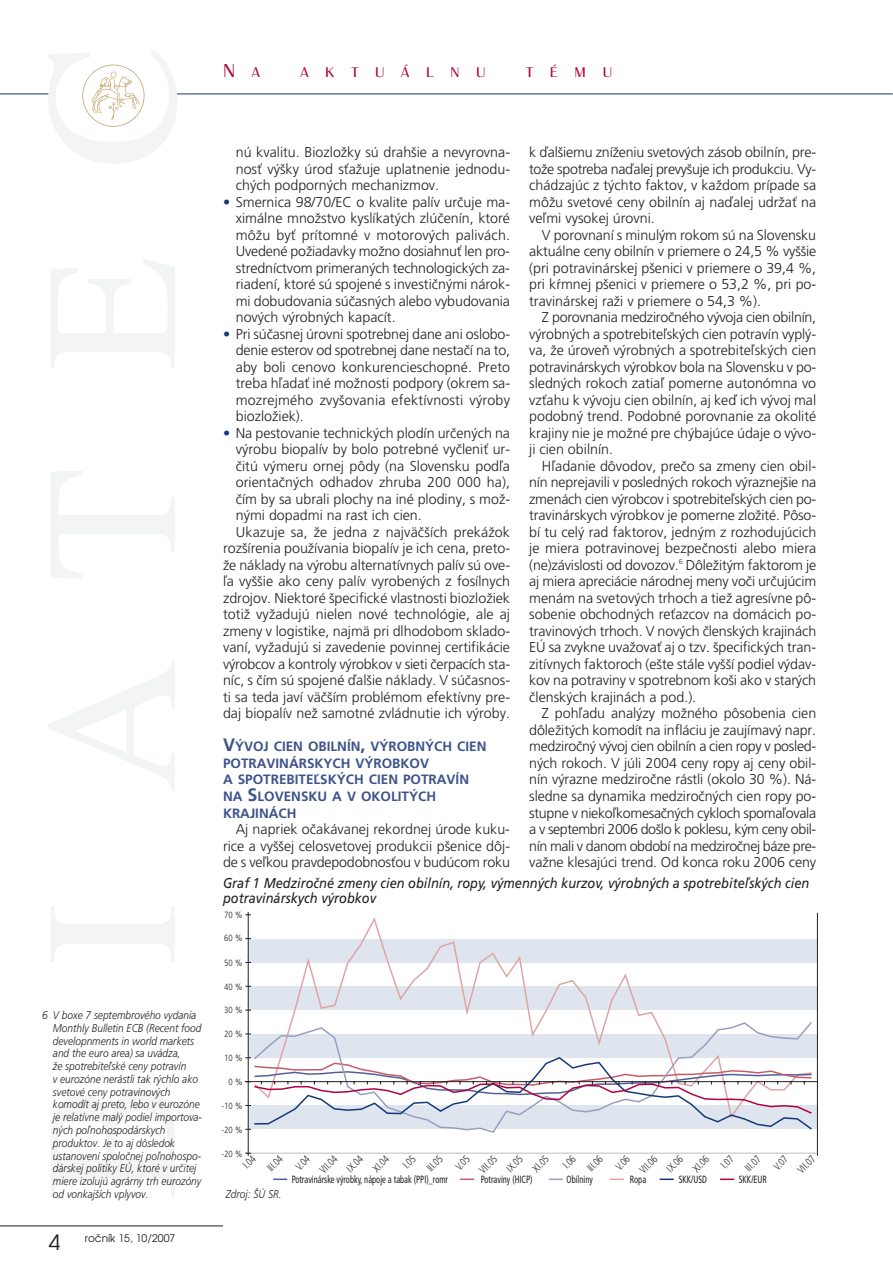
<style>
.page{position:relative;width:893px;height:1276px;background:#fff}
.page>*{position:absolute;margin:0;border:0;box-sizing:border-box;transform-origin:0 0}
.t1{font:300 19.5px "Britannic TCE";color:#b00241;scale:1.2 1}
.t2{font:300 14.7px "Britannic TCE";letter-spacing:.95em;color:#b00241;scale:1.2 1}
.t3{font:300 14.25px/16.5px "Frutiger CE";color:#231f20;text-align:justify}
.t4{font:italic 14.25px/15px "Frutiger CE";color:#231f20;scale:.9 1}
.t5{font:700 13.5px/16.5px "Frutiger CE";color:#3f538b}
.t6{font:italic 300 11.25px/12.8px "Frutiger CE";color:#231f20;scale:.9 1}
.t7{font:300 10.5px/19.5px "Frutiger Cond CE";color:#231f20;scale:.9 1}
.t8{font:10.5px "Frutiger Cond CE";color:#231f20;scale:.8 1}
.t9{font:10.5px "Avant Garde CE";color:#231f20}
.t10{font:300 9px "Frutiger Cond CE";color:#231f20}
.s1{font-size:14.7px}
.s2{font-size:21px}
.s3{color:#123978}
.s4{font-size:18px}
</style>
<div class="page">
<hr style="left:0;top:94px;width:893px;height:1px;background:#123978">
<div style="left:53px;top:85px;width:119px;height:17px;background:#fff;border-radius:50%"></div>
<svg style="left:82px;top:65px;width:62px;height:62px"></svg>
<hr style="left:0;top:1225px;width:223px;height:1px;background:#231f20">
<svg style="left:253px;top:917px;width:560px;height:104px"></svg>
<svg style="left:253px;top:1021px;width:560px;height:112px"></svg>
<hr style="left:248px;top:912px;width:1px;height:241px;background:#231f20">
<hr style="left:817px;top:913px;width:1px;height:240px;background:#231f20">
<hr style="left:245px;top:1153px;width:573px;height:1px;background:#bbbdbf">
<hr style="left:245px;top:1081px;width:573px;height:1px;background:#231f20">
<svg style="left:245px;top:1056px;width:568px;height:74px"></svg>
<svg style="left:273px;top:1178px;width:14px;height:2px"></svg>
<svg style="left:549px;top:1178px;width:14px;height:2px"></svg>
<svg style="left:610px;top:1178px;width:14px;height:2px"></svg>
<svg style="left:660px;top:1178px;width:14px;height:2px"></svg>
<svg style="left:460px;top:1178px;width:14px;height:2px"></svg>
<svg style="left:720px;top:1178px;width:14px;height:2px"></svg>
<h1 class="t1" style="left:223px;top:63px;width:32px">N <span class="s1">A</span></h1>
<p class="t2" style="left:300px;top:66px;width:156px">AKTUÁLNU</p>
<p class="t2" style="left:526px;top:66px;width:73px">TÉMU</p>
<p class="t6" style="left:53px;top:1009px;width:167px;text-indent:-11px">6 V boxe 7 septembrového vydania<br>Monthly Bulletin ECB (Recent food developnments in world markets and the euro area) sa uvádza,<br>Ïe spotrebiteºské ceny potravín<br>v eurozóne nerástli tak r˘chlo ako svetové ceny potravinov˘ch komodít aj preto, lebo v eurozóne je relatívne mal˘ podiel importova&shy;n˘ch poºnohospodárskych produktov. Je to aj dôsledok ustanovení spoloãnej poºnohospo&shy;dárskej politiky EÚ, ktoré v urãitej miere izolujú agrárny trh eurozóny od vonkaj‰ích vplyvov.</p>
<p class="t9" style="left:49px;top:1233px;width:128px"><span class="s2">4</span> roãník 15, 10/2007</p>
<p class="t3" style="left:236px;top:145px;width:276px">nú kvalitu. BiozloÏky sú drah‰ie a nevyrovna&shy;nosÈ v˘‰ky úrod sÈaÏuje uplatnenie jednodu&shy;ch˘ch podporn˘ch mechanizmov.</p>
<p class="t3" style="left:236px;top:194px;width:276px;text-indent:-13px"><span class="s3">•</span> Smernica 98/70/EC o kvalite palív urãuje ma&shy;ximálne mnoÏstvo kyslíkat˘ch zlúãenín, ktoré môÏu byÈ prítomné v motorov˘ch palivách.<br>Uvedené poÏiadavky moÏno dosiahnuÈ len pro&shy;stredníctvom primeran˘ch technologick˘ch za&shy;riadení, ktoré sú spojené s investiãn˘mi nárok&shy;mi dobudovania súãasn˘ch alebo vybudovania nov˘ch v˘robn˘ch kapacít.</p>
<p class="t3" style="left:236px;top:326px;width:276px;text-indent:-13px"><span class="s3">•</span> Pri súãasnej úrovni spotrebnej dane ani oslobo&shy;denie esterov od spotrebnej dane nestaãí na to, aby boli cenovo konkurencieschopné. Preto treba hºadaÈ iné moÏnosti podpory (okrem sa&shy;mozrejmého zvy‰ovania efektívnosti v˘roby biozloÏiek).</p>
<p class="t3" style="left:223px;top:425px;width:289px"><span class="s3">•</span> Na pestovanie technick˘ch plodín urãen˘ch na</p>
<p class="t3" style="left:236px;top:442px;width:276px">v˘robu biopalív by bolo potrebné vyãleniÈ ur-</p>
<p class="t3" style="left:236px;top:458px;width:276px">ãitú v˘meru ornej pôdy (na Slovensku podºa</p>
<p class="t3" style="left:236px;top:475px;width:276px">orientaãn˘ch odhadov zhruba 200 000 ha),</p>
<p class="t3" style="left:236px;top:491px;width:276px">ãím by sa ubrali plochy na iné plodiny, s moÏ-</p>
<p class="t3" style="left:236px;top:508px;width:188px">n˘mi dopadmi na rast ich cien.</p>
<p class="t3" style="left:236px;top:524px;width:276px">Ukazuje sa, Ïe jedna z najväã‰ích prekáÏok</p>
<p class="t3" style="left:223px;top:541px;width:289px">roz‰írenia pouÏívania biopalív je ich cena, preto-</p>
<p class="t3" style="left:223px;top:557px;width:289px">Ïe náklady na v˘robu alternatívnych palív sú ove-</p>
<p class="t3" style="left:223px;top:574px;width:289px">ºa vy‰‰ie ako ceny palív vyroben˘ch z fosílnych</p>
<p class="t3" style="left:223px;top:590px;width:289px">zdrojov. Niektoré ‰pecifické vlastnosti biozloÏiek</p>
<p class="t3" style="left:223px;top:607px;width:289px">totiÏ vyÏadujú nielen nové technológie, ale aj</p>
<p class="t3" style="left:223px;top:623px;width:289px">zmeny v logistike, najmä pri dlhodobom sklado-</p>
<p class="t3" style="left:223px;top:640px;width:289px">vaní, vyÏadujú si zavedenie povinnej certifikácie</p>
<p class="t3" style="left:223px;top:656px;width:289px">v˘robcov a kontroly v˘robkov v sieti ãerpacích sta-</p>
<p class="t3" style="left:223px;top:673px;width:289px">níc, s ãím sú spojené ìal‰ie náklady. V súãasnos-</p>
<p class="t3" style="left:223px;top:689px;width:289px">ti sa teda javí väã‰ím problémom efektívny pre-</p>
<p class="t3" style="left:223px;top:706px;width:289px">daj biopalív neÏ samotné zvládnutie ich v˘roby.</p>
<p class="t5" style="left:223px;top:739px;width:265px"><span class="s4">V</span>¯VOJ CIEN OBILNÍN<span class="s4">,</span> V¯ROBN¯CH CIEN<br>POTRAVINÁRSKYCH V¯ROBKOV<br>A SPOTREBITEªSK¯CH CIEN POTRAVÍN<br>NA <span class="s4">S</span>LOVENSKU A V OKOLIT¯CH<br>KRAJINÁCH</p>
<p class="t3" style="left:223px;top:821px;width:289px;text-indent:13px">Aj napriek oãakávanej rekordnej úrode kuku&shy;rice a vy‰‰ej celosvetovej produkcii p‰enice dôj&shy;de s veºkou pravdepodobnosÈou v budúcom roku</p>
<p class="t3" style="left:529px;top:145px;width:289px">k ìal‰iemu zníÏeniu svetov˘ch zásob obilnín, pre&shy;toÏe spotreba naìalej prevy‰uje ich produkciu. Vy&shy;chádzajúc z t˘chto faktov, v kaÏdom prípade sa môÏu svetové ceny obilnín aj naìalej udrÏaÈ na veºmi vysokej úrovni.</p>
<p class="t3" style="left:529px;top:227px;width:289px;text-indent:13px">V porovnaní s minul˘m rokom sú na Slovensku aktuálne ceny obilnín v priemere o 24,5 % vy‰‰ie (pri potravinárskej p‰enici v priemere o 39,4 %, pri k⁄mnej p‰enici v priemere o 53,2 %, pri po&shy;travinárskej raÏi v priemere o 54,3 %).</p>
<p class="t3" style="left:529px;top:310px;width:289px;text-indent:13px">Z porovnania medziroãného v˘voja cien obilnín, v˘robn˘ch a spotrebiteºsk˘ch cien potravín vypl˘- va, Ïe úroveÀ v˘robn˘ch a spotrebiteºsk˘ch cien potravinárskych v˘robkov bola na Slovensku v po&shy;sledn˘ch rokoch zatiaº pomerne autonómna vo vzÈahu k v˘voju cien obilnín, aj keì ich v˘voj mal podobn˘ trend. Podobné porovnanie za okolité krajiny nie je moÏné pre ch˘bajúce údaje o v˘vo&shy;ji cien obilnín.</p>
<p class="t3" style="left:529px;top:458px;width:289px;text-indent:13px">Hºadanie dôvodov, preão sa zmeny cien obil&shy;nín neprejavili v posledn˘ch rokoch v˘raznej‰ie na zmenách cien v˘robcov i spotrebiteºsk˘ch cien po&shy;travinárskych v˘robkov je pomerne zloÏité. Pôso&shy;bí tu cel˘ rad faktorov, jedn˘m z rozhodujúcich je miera potravinovej bezpeãnosti alebo miera (ne)závislosti od dovozov.<sup>6</sup> DôleÏit˘m faktorom je aj miera apreciácie národnej meny voãi urãujúcim menám na svetov˘ch trhoch a tieÏ agresívne pô&shy;sobenie obchodn˘ch reÈazcov na domácich po&shy;travinov˘ch trhoch. V nov˘ch ãlensk˘ch krajinách EÚ sa zvykne uvaÏovaÈ aj o tzv. ‰pecifick˘ch tran&shy;zitívnych faktoroch (e‰te stále vy‰‰í podiel v˘dav&shy;kov na potraviny v spotrebnom ko‰i ako v star˘ch ãlensk˘ch krajinách a pod.).</p>
<p class="t3" style="left:529px;top:706px;width:289px;text-indent:13px">Z pohºadu anal˘zy moÏného pôsobenia cien dôleÏit˘ch komodít na infláciu je zaujímav˘ napr. medziroãn˘ v˘voj cien obilnín a cien ropy v posled&shy;n˘ch rokoch. V júli 2004 ceny ropy aj ceny obil&shy;nín v˘razne medziroãne rástli (okolo 30 %). Ná&shy;sledne sa dynamika medziroãn˘ch cien ropy po&shy;stupne v niekoºkomesaãn˘ch cykloch spomaºovala a v septembri 2006 do‰lo k poklesu, k˘m ceny obil&shy;nín mali v danom období na medziroãnej báze pre&shy;vaÏne klesajúci trend. Od konca roku 2006 ceny</p>
<p class="t4" style="left:223px;top:876px;width:653px">Graf 1 Medziroãné zmeny cien obilnín, ropy, v˘menn˘ch kurzov, v˘robn˘ch a spotrebiteºsk˘ch cien potravinárskych v˘robkov</p>
<p class="t10" style="left:224px;top:911px;width:20px">70 %</p>
<p class="t10" style="left:224px;top:935px;width:20px">60 %</p>
<p class="t10" style="left:224px;top:959px;width:20px">50 %</p>
<p class="t10" style="left:224px;top:983px;width:20px">40 %</p>
<p class="t10" style="left:224px;top:1007px;width:20px">30 %</p>
<p class="t10" style="left:224px;top:1030px;width:20px">20 %</p>
<p class="t10" style="left:224px;top:1054px;width:20px">10 %</p>
<p class="t10" style="left:229px;top:1078px;width:15px">0 %</p>
<p class="t10" style="left:222px;top:1102px;width:22px">-10 %</p>
<p class="t10" style="left:222px;top:1126px;width:22px">-20 %</p>
<p class="t10" style="left:222px;top:1150px;width:22px">-20 %</p>
<p class="t7" style="left:239px;top:1161px;width:16px;rotate:-45deg">I.04</p>
<p class="t7" style="left:302px;top:1152px;width:24px;text-indent:-14px;rotate:-45deg">V.04<br>VII.04</p>
<p class="t7" style="left:342px;top:1164px;width:22px;rotate:-45deg">IX.04</p>
<p class="t7" style="left:368px;top:1164px;width:22px;rotate:-45deg">XI.04</p>
<p class="t7" style="left:423px;top:1163px;width:21px;rotate:-45deg">III.05</p>
<p class="t7" style="left:461px;top:1152px;width:24px;text-indent:-14px;rotate:-45deg">V.05<br>VII.05</p>
<p class="t7" style="left:502px;top:1164px;width:22px;rotate:-45deg">IX.05</p>
<p class="t7" style="left:528px;top:1164px;width:22px;rotate:-45deg">XI.05</p>
<p class="t7" style="left:263px;top:1163px;width:21px;rotate:-45deg">III.04</p>
<p class="t7" style="left:398px;top:1161px;width:16px;rotate:-45deg">I.05</p>
<p class="t7" style="left:583px;top:1163px;width:21px;rotate:-45deg">III.06</p>
<p class="t7" style="left:622px;top:1152px;width:24px;text-indent:-14px;rotate:-45deg">V.06<br>VII.06</p>
<p class="t7" style="left:662px;top:1164px;width:22px;rotate:-45deg">IX.06</p>
<p class="t7" style="left:688px;top:1164px;width:22px;rotate:-45deg">XI.06</p>
<p class="t7" style="left:559px;top:1161px;width:16px;rotate:-45deg">I.06</p>
<p class="t7" style="left:741px;top:1163px;width:21px;rotate:-45deg">III.07</p>
<p class="t7" style="left:779px;top:1152px;width:24px;text-indent:-14px;rotate:-45deg">V.07<br>VII.07</p>
<p class="t7" style="left:717px;top:1161px;width:16px;rotate:-45deg">I.07</p>
<p class="t8" style="left:292px;top:1172px;width:197px">Potravinárske v˘robky, nápoje a tabak (PPI)_romr</p>
<p class="t8" style="left:481px;top:1172px;width:66px">Potraviny (HICP)</p>
<p class="t8" style="left:630px;top:1172px;width:22px">Ropa</p>
<p class="t8" style="left:679px;top:1172px;width:37px">SKK/USD</p>
<p class="t8" style="left:739px;top:1172px;width:36px">SKK/EUR</p>
<p class="t8" style="left:567px;top:1172px;width:34px">Obilniny</p>
<p class="t6" style="left:226px;top:1187px;width:63px">Zdroj: ·Ú SR.</p>
</div>
